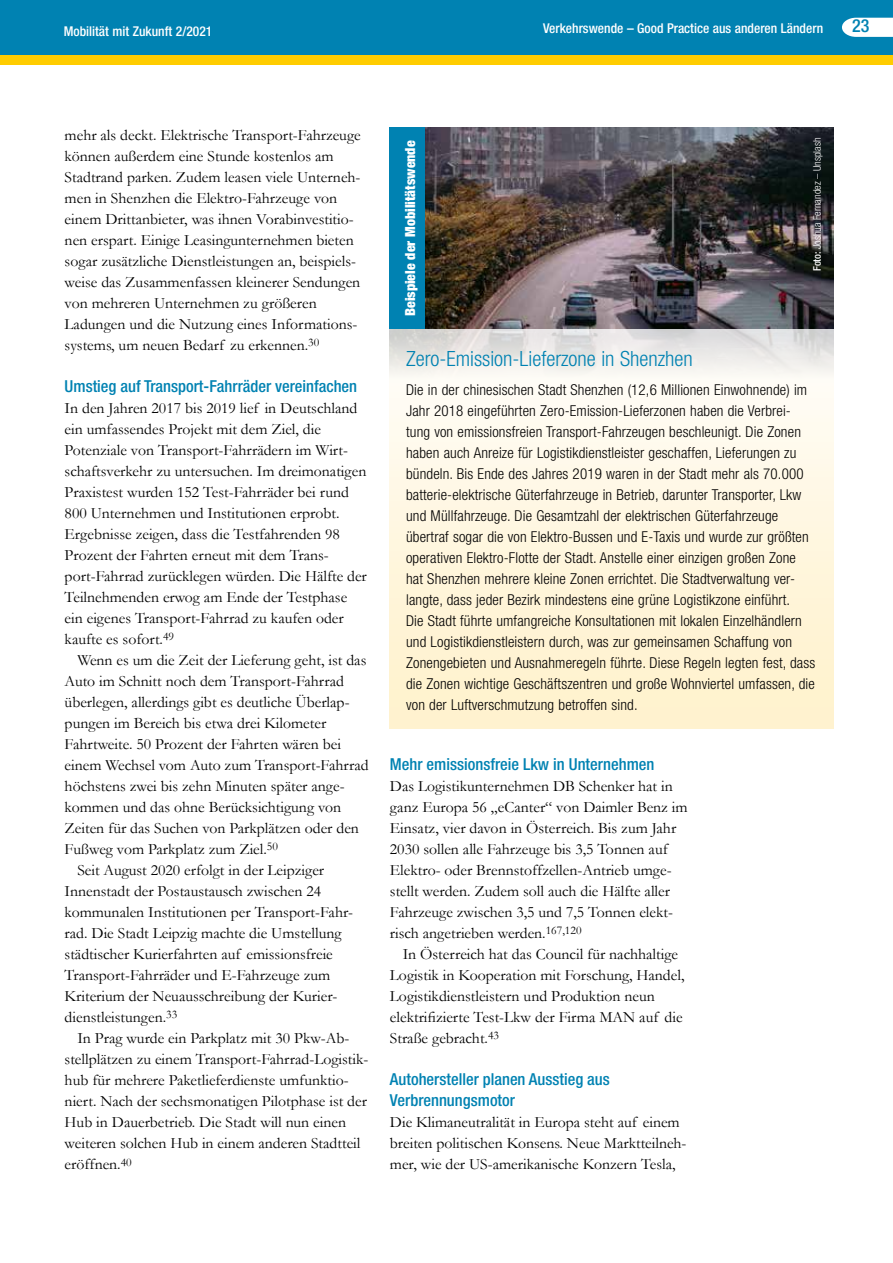
<style>
.page{position:relative;width:893px;height:1263px;background:#fff}
.page>*{position:absolute;margin:0;border:0;box-sizing:border-box;transform-origin:0 0}
.t1{font:300 condensed 21px "Helvetica Neue LT Std";color:#0082b2}
.t2{font:500 condensed 18px "Helvetica Neue LT Std";color:#0082b2}
.t3{font:500 condensed 16.5px/21px "Helvetica Neue LT Std";color:#0082b2}
.t4{font:15.75px/21px "Garamond";color:#000}
.t5{font:300 condensed 15px/21px "Helvetica Neue LT Std";letter-spacing:.01em;color:#000}
.t6{font:900 condensed 13.95px "Helvetica Neue LT Std";color:#fff}
.t7{font:500 condensed 13.5px "Helvetica Neue LT Std";color:#fff}
.t8{font:300 condensed 10.5px "Helvetica Neue LT Std";color:#fff}
.s1{font-weight:500}
</style>
<div class="page">
<div style="left:0;top:0;width:893px;height:55px;background:#0082b2"></div>
<div style="left:0;top:55px;width:893px;height:10px;background:#fc0"></div>
<svg style="left:842px;top:18px;width:51px;height:19px"></svg>
<img style="left:424px;top:128px;width:409px;height:201px">
<svg style="left:389px;top:329px;width:444px;height:399px"></svg>
<div style="left:389px;top:127px;width:35px;height:202px;background:#0082b2"></div>
<p class="t7" style="left:64px;top:23px;width:150px">Mobilität mit Zukunft 2/2021</p>
<p class="t7" style="left:543px;top:20px;width:282px">Verkehrswende – Good Practice aus anderen Ländern</p>
<p class="t2" style="left:852px;top:15px;width:19px">23</p>
<p class="t4" style="left:65px;top:124px;width:298px">mehr als deckt. Elektrische Transport-Fahrzeuge können außerdem eine Stunde kostenlos am Stadtrand parken. Zudem leasen viele Unterneh&shy;men in Shenzhen die Elektro-Fahrzeuge von einem Drittanbieter, was ihnen Vorabinvestitio&shy;nen erspart. Einige Leasingunternehmen bieten sogar zusätzliche Dienstleistungen an, beispiels&shy;weise das Zusammenfassen kleinerer Sendungen von mehreren Unternehmen zu größeren Ladungen und die Nutzung eines Informations&shy;systems, um neuen Bedarf zu erkennen.<sup>30</sup></p>
<p class="t3" style="left:65px;top:376px;width:294px">Umstieg auf Transport-Fahrräder vereinfachen</p>
<p class="t4" style="left:65px;top:397px;width:304px">In den Jahren 2017 bis 2019 lief in Deutschland ein umfassendes Projekt mit dem Ziel, die Potenziale von Transport-Fahrrädern im Wirt&shy;schaftsverkehr zu untersuchen. Im dreimonatigen Praxistest wurden 152 Test-Fahrräder bei rund 800 Unternehmen und Institutionen erprobt.<br>Ergebnisse zeigen, dass die Testfahrenden 98<br>Prozent der Fahrten erneut mit dem Trans&shy;port-Fahrrad zurücklegen würden. Die Hälfte der Teilnehmenden erwog am Ende der Testphase ein eigenes Transport-Fahrrad zu kaufen oder kaufte es sofort.<sup>49</sup></p>
<p class="t4" style="left:77px;top:649px;width:291px">Wenn es um die Zeit der Lieferung geht, ist das</p>
<p class="t4" style="left:65px;top:670px;width:281px">Auto im Schnitt noch dem Transport-Fahrrad</p>
<p class="t4" style="left:65px;top:691px;width:286px">überlegen, allerdings gibt es deutliche Überlap-</p>
<p class="t4" style="left:65px;top:712px;width:263px">pungen im Bereich bis etwa drei Kilometer</p>
<p class="t4" style="left:65px;top:733px;width:278px">Fahrtweite. 50 Prozent der Fahrten wären bei</p>
<p class="t4" style="left:65px;top:754px;width:306px">einem Wechsel vom Auto zum Transport-Fahrrad</p>
<p class="t4" style="left:65px;top:775px;width:281px">höchstens zwei bis zehn Minuten später ange-</p>
<p class="t4" style="left:65px;top:796px;width:278px">kommen und das ohne Berücksichtigung von</p>
<p class="t4" style="left:65px;top:817px;width:296px">Zeiten für das Suchen von Parkplätzen oder den</p>
<p class="t4" style="left:65px;top:838px;width:215px">Fußweg vom Parkplatz zum Ziel.<sup>50</sup></p>
<p class="t4" style="left:77px;top:859px;width:248px">Seit August 2020 erfolgt in der Leipziger</p>
<p class="t4" style="left:65px;top:880px;width:258px">Innenstadt der Postaustausch zwischen 24</p>
<p class="t4" style="left:65px;top:901px;width:290px">kommunalen Institutionen per Transport-Fahr-</p>
<p class="t4" style="left:65px;top:922px;width:278px">rad. Die Stadt Leipzig machte die Umstellung</p>
<p class="t4" style="left:65px;top:943px;width:270px">städtischer Kurierfahrten auf emissionsfreie</p>
<p class="t4" style="left:65px;top:964px;width:267px">Transport-Fahrräder und E-Fahrzeuge zum</p>
<p class="t4" style="left:65px;top:985px;width:274px">Kriterium der Neuausschreibung der Kurier-</p>
<p class="t4" style="left:65px;top:1006px;width:114px">dienstleistungen.<sup>33</sup></p>
<p class="t4" style="left:77px;top:1027px;width:274px">In Prag wurde ein Parkplatz mit 30 Pkw-Ab-</p>
<p class="t4" style="left:65px;top:1048px;width:305px">stellplätzen zu einem Transport-Fahrrad-Logistik-</p>
<p class="t4" style="left:65px;top:1069px;width:285px">hub für mehrere Paketlieferdienste umfunktio-</p>
<p class="t4" style="left:65px;top:1090px;width:304px">niert. Nach der sechsmonatigen Pilotphase ist der</p>
<p class="t4" style="left:65px;top:1111px;width:283px">Hub in Dauerbetrieb. Die Stadt will nun einen</p>
<p class="t4" style="left:65px;top:1132px;width:297px">weiteren solchen Hub in einem anderen Stadtteil</p>
<p class="t4" style="left:65px;top:1153px;width:69px">eröffnen.<sup>40</sup></p>
<p class="t8" style="left:811px;top:271px;width:135px;rotate:-90deg"><span class="s1">Foto:</span> Joshua Fernandez – Unsplash</p>
<p class="t6" style="left:402px;top:316px;width:177px;rotate:-90deg">Beispiele der Mobilitätswende</p>
<h1 class="t1" style="left:406px;top:346px;width:288px">Zero-Emission-Lieferzone in Shenzhen</h1>
<p class="t5" style="left:406px;top:379px;width:411px">Die in der chinesischen Stadt Shenzhen (12,6 Millionen Einwohnende) im Jahr 2018 eingeführten Zero-Emission-Lieferzonen haben die Verbrei&shy;tung von emissionsfreien Transport-Fahrzeugen beschleunigt. Die Zonen haben auch Anreize für Logistikdienstleister geschaffen, Lieferungen zu bündeln. Bis Ende des Jahres 2019 waren in der Stadt mehr als 70.000 batterie-elektrische Güterfahrzeuge in Betrieb, darunter Transporter, Lkw und Müllfahrzeuge. Die Gesamtzahl der elektrischen Güterfahrzeuge übertraf sogar die von Elektro-Bussen und E-Taxis und wurde zur größten operativen Elektro-Flotte der Stadt. Anstelle einer einzigen großen Zone hat Shenzhen mehrere kleine Zonen errichtet. Die Stadtverwaltung ver&shy;langte, dass jeder Bezirk mindestens eine grüne Logistikzone einführt.<br>Die Stadt führte umfangreiche Konsultationen mit lokalen Einzelhändlern und Logistikdienstleistern durch, was zur gemeinsamen Schaffung von Zonengebieten und Ausnahmeregeln führte. Diese Regeln legten fest, dass die Zonen wichtige Geschäftszentren und große Wohnviertel umfassen, die von der Luftverschmutzung betroffen sind.</p>
<p class="t3" style="left:390px;top:754px;width:266px">Mehr emissionsfreie Lkw in Unternehmen</p>
<p class="t4" style="left:390px;top:775px;width:299px">Das Logistikunternehmen DB Schenker hat in ganz Europa 56 „eCanter“ von Daimler Benz im Einsatz, vier davon in Österreich. Bis zum Jahr 2030 sollen alle Fahrzeuge bis 3,5 Tonnen auf Elektro- oder Brennstoffzellen-Antrieb umge&shy;stellt werden. Zudem soll auch die Hälfte aller Fahrzeuge zwischen 3,5 und 7,5 Tonnen elekt&shy;risch angetrieben werden.<sup>167,120</sup></p>
<p class="t4" style="left:390px;top:943px;width:296px;text-indent:13px">In Österreich hat das Council für nachhaltige Logistik in Kooperation mit Forschung, Handel, Logistikdienstleistern und Produktion neun elektrifizierte Test-Lkw der Firma MAN auf die Straße gebracht.<sup>43</sup></p>
<p class="t3" style="left:390px;top:1069px;width:221px">Autohersteller planen Ausstieg aus<br>Verbrennungsmotor</p>
<p class="t4" style="left:390px;top:1111px;width:298px">Die Klimaneutralität in Europa steht auf einem breiten politischen Konsens. Neue Marktteilneh&shy;mer, wie der US-amerikanische Konzern Tesla,</p>
</div>
